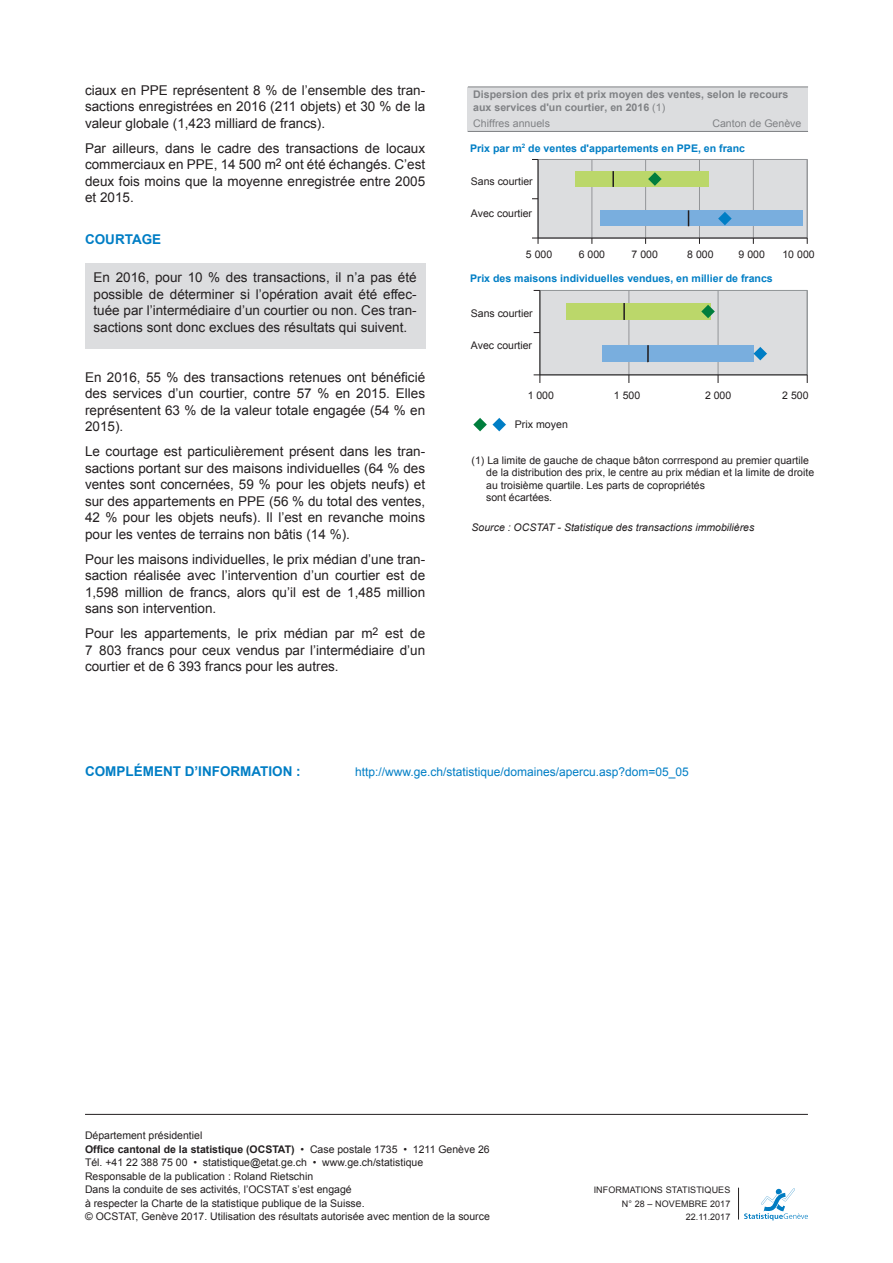
<style>
.page{position:relative;width:893px;height:1263px;background:#fff}
.page>*{position:absolute;margin:0;border:0;box-sizing:border-box;transform-origin:0 0}
.texte_-_texte_couran{font:13.5px/16.5px "Arial";color:#231f20;text-align:justify}
.texte_-_titre_3{font:700 13.5px "Arial";color:#007ec5}
.texte_-_titre_3-2{font:12px "Arial";color:#007ec5}
.t1{font:10.5px/13.5px "Arial";color:#231f20}
.t2{font:700 10.5px "Arial";color:#007ec5}
.t3{font:700 10.5px/12.6px "Arial";color:#808285}
.t4{font:italic 10.5px "Arial";color:#231f20}
.t5{font:10.5px "Arial";color:#808285}
.t6{font:9px/13.5px "Arial";letter-spacing:.01em;color:#231f20;text-align:right}
.s1{font-weight:400}
.s2{font-weight:700}
</style>
<div class="page">
<hr style="left:85px;top:1114px;width:723px;height:1px;background:#231f20">
<svg style="left:744px;top:1188px;width:64px;height:32px"></svg>
<hr style="left:738px;top:1188px;width:1px;height:31px;background:#231f20">
<div style="left:85px;top:263px;width:340px;height:86px;background:#dcdddf"></div>
<div style="left:468px;top:87px;width:340px;height:44px;background:#dcdddf"></div>
<hr style="left:468px;top:131px;width:340px;height:1px;background:#808285">
<hr style="left:468px;top:87px;width:340px;height:1px;background:#808285">
<svg style="left:473px;top:418px;width:33px;height:13px"></svg>
<div style="left:540px;top:290px;width:267px;height:85px;background:#dcdddf"></div>
<hr style="left:807px;top:290px;width:1px;height:85px;background:#939598">
<hr style="left:718px;top:290px;width:1px;height:85px;background:#939598">
<hr style="left:629px;top:290px;width:1px;height:85px;background:#939598">
<div style="left:540px;top:290px;width:267px;height:85px;border:1px solid #919597"></div>
<div style="left:602px;top:345px;width:46px;height:17px;background:#79aede"></div>
<div style="left:567px;top:303px;width:62px;height:17px;background:#bbd76a"></div>
<div style="left:648px;top:345px;width:106px;height:17px;background:#79aede"></div>
<div style="left:629px;top:303px;width:82px;height:17px;background:#bbd76a"></div>
<hr style="left:540px;top:375px;width:267px;height:1px;background:#231f20">
<hr style="left:540px;top:290px;width:1px;height:85px;background:#231f20">
<svg style="left:534px;top:375px;width:7px;height:8px"></svg>
<svg style="left:647px;top:345px;width:2px;height:17px"></svg>
<svg style="left:623px;top:303px;width:2px;height:17px"></svg>
<svg style="left:753px;top:347px;width:14px;height:13px"></svg>
<svg style="left:701px;top:305px;width:14px;height:13px"></svg>
<div style="left:538px;top:159px;width:269px;height:79px;background:#dcdddf"></div>
<hr style="left:807px;top:159px;width:1px;height:79px;background:#939598">
<hr style="left:753px;top:159px;width:1px;height:79px;background:#939598">
<hr style="left:699px;top:159px;width:1px;height:79px;background:#939598">
<hr style="left:645px;top:159px;width:1px;height:79px;background:#939598">
<hr style="left:592px;top:159px;width:1px;height:79px;background:#939598">
<div style="left:538px;top:159px;width:269px;height:79px;border:1px solid #939598"></div>
<div style="left:601px;top:210px;width:88px;height:16px;background:#79aede"></div>
<div style="left:576px;top:171px;width:37px;height:16px;background:#bbd76a"></div>
<div style="left:689px;top:210px;width:113px;height:16px;background:#79aede"></div>
<div style="left:613px;top:171px;width:96px;height:16px;background:#bbd76a"></div>
<hr style="left:538px;top:238px;width:269px;height:1px;background:#231f20">
<hr style="left:538px;top:159px;width:1px;height:79px;background:#231f20">
<svg style="left:532px;top:238px;width:7px;height:6px"></svg>
<svg style="left:612px;top:171px;width:2px;height:16px"></svg>
<svg style="left:688px;top:210px;width:1px;height:16px"></svg>
<svg style="left:648px;top:172px;width:14px;height:14px"></svg>
<svg style="left:718px;top:212px;width:14px;height:13px"></svg>
<p class="texte_-_texte_couran" style="left:85px;top:82px;width:342px">ciaux en PPE représentent 8 % de l’ensemble des tran&shy;sactions enregistrées en 2016 (211 objets) et 30 % de la valeur globale (1,423 milliard de francs).</p>
<p class="texte_-_texte_couran" style="left:85px;top:140px;width:342px">Par ailleurs, dans le cadre des transactions de locaux commerciaux en PPE, 14 500 m<sup>2</sup> ont été échangés. C’est deux fois moins que la moyenne enregistrée entre 2005 et 2015.</p>
<p class="texte_-_titre_3" style="left:85px;top:231px;width:78px">COURTAGE</p>
<p class="texte_-_texte_couran" style="left:94px;top:269px;width:325px">En 2016, pour 10 % des transactions, il n’a pas été possible de déterminer si l’opération avait été effec&shy;tuée par l’intermédiaire d’un courtier ou non. Ces tran&shy;sactions sont donc exclues des résultats qui suivent.</p>
<p class="texte_-_texte_couran" style="left:85px;top:369px;width:342px">En 2016, 55 % des transactions retenues ont bénéficié des services d’un courtier, contre 57 % en 2015. Elles représentent 63 % de la valeur totale engagée (54 % en 2015).</p>
<p class="texte_-_texte_couran" style="left:85px;top:443px;width:342px">Le courtage est particulièrement présent dans les tran&shy;sactions portant sur des maisons individuelles (64 % des ventes sont concernées, 59 % pour les objets neufs) et sur des appartements en PPE (56 % du total des ventes, 42 % pour les objets neufs). Il l’est en revanche moins pour les ventes de terrains non bâtis (14 %).</p>
<p class="texte_-_texte_couran" style="left:85px;top:551px;width:342px">Pour les maisons individuelles, le prix médian d’une tran&shy;saction réalisée avec l’intervention d’un courtier est de 1,598 million de francs, alors qu’il est de 1,485 million sans son intervention.</p>
<p class="texte_-_texte_couran" style="left:85px;top:625px;width:342px">Pour les appartements, le prix médian par m<sup>2</sup> est de 7 803 francs pour ceux vendus par l’intermédiaire d’un courtier et de 6 393 francs pour les autres.</p>
<p class="t3" style="left:473px;top:89px;width:317px">Dispersion des prix et prix moyen des ventes, selon le recours aux services d'un courtier, en 2016 <span class="s1">(1)</span></p>
<p class="t5" style="left:473px;top:116px;width:78px">Chiffres annuels</p>
<p class="t5" style="left:712px;top:116px;width:91px">Canton de Genève</p>
<p class="t2" style="left:470px;top:141px;width:277px">Prix par m<sup>2</sup> de ventes d'appartements en PPE, en franc</p>
<p class="t1" style="left:471px;top:175px;width:63px">Sans courtier</p>
<p class="t1" style="left:471px;top:207px;width:63px">Avec courtier</p>
<p class="t1" style="left:526px;top:248px;width:28px">5 000</p>
<p class="t1" style="left:579px;top:248px;width:28px">6 000</p>
<p class="t1" style="left:631px;top:248px;width:28px">7 000</p>
<p class="t1" style="left:687px;top:248px;width:28px">8 000</p>
<p class="t1" style="left:738px;top:248px;width:28px">9 000</p>
<p class="t1" style="left:782px;top:248px;width:34px">10 000</p>
<p class="t2" style="left:470px;top:272px;width:304px">Prix des maisons individuelles vendues, en millier de francs</p>
<p class="t1" style="left:471px;top:306px;width:63px">Sans courtier</p>
<p class="t1" style="left:471px;top:338px;width:63px">Avec courtier</p>
<p class="t1" style="left:528px;top:388px;width:28px">1 000</p>
<p class="t1" style="left:614px;top:388px;width:28px">1 500</p>
<p class="t1" style="left:705px;top:388px;width:28px">2 000</p>
<p class="t1" style="left:782px;top:388px;width:28px">2 500</p>
<p class="t1" style="left:515px;top:418px;width:54px">Prix moyen</p>
<p class="t1" style="left:486px;top:454px;width:329px;line-height:12.6px;text-indent:-15px">(1) La limite de gauche de chaque bâton corrrespond au premier quartile de la distribution des prix, le centre au prix médian et la limite de droite au troisième quartile. Les parts de copropriétés<br>sont écartées.</p>
<p class="t4" style="left:472px;top:520px;width:284px">Source : OCSTAT - Statistique des transactions immobilières</p>
<p class="texte_-_titre_3" style="left:85px;top:763px;width:217px">COMPLÉMENT D’INFORMATION :</p>
<p class="texte_-_titre_3-2" style="left:355px;top:764px;width:335px">http://www.ge.ch/statistique/domaines/apercu.asp?dom=05_05</p>
<p class="t1" style="left:85px;top:1129px;width:406px">Département présidentiel<br><span class="s2">Office cantonal de la statistique (OCSTAT)</span> • Case postale 1735 • 1211 Genève 26<br>Tél. +41 22 388 75 00 • statistique@etat.ge.ch • www.ge.ch/statistique<br>Responsable de la publication : Roland Rietschin<br>Dans la conduite de ses activités, l’OCSTAT s’est engagé<br>à respecter la Charte de la statistique publique de la Suisse.<br>© OCSTAT, Genève 2017. Utilisation des résultats autorisée avec mention de la source</p>
<p class="t6" style="left:594px;top:1183px;width:138px">INFORMATIONS STATISTIQUES<br>N° 28 – NOVEMBRE 2017<br>22.11.2017</p>
</div>
